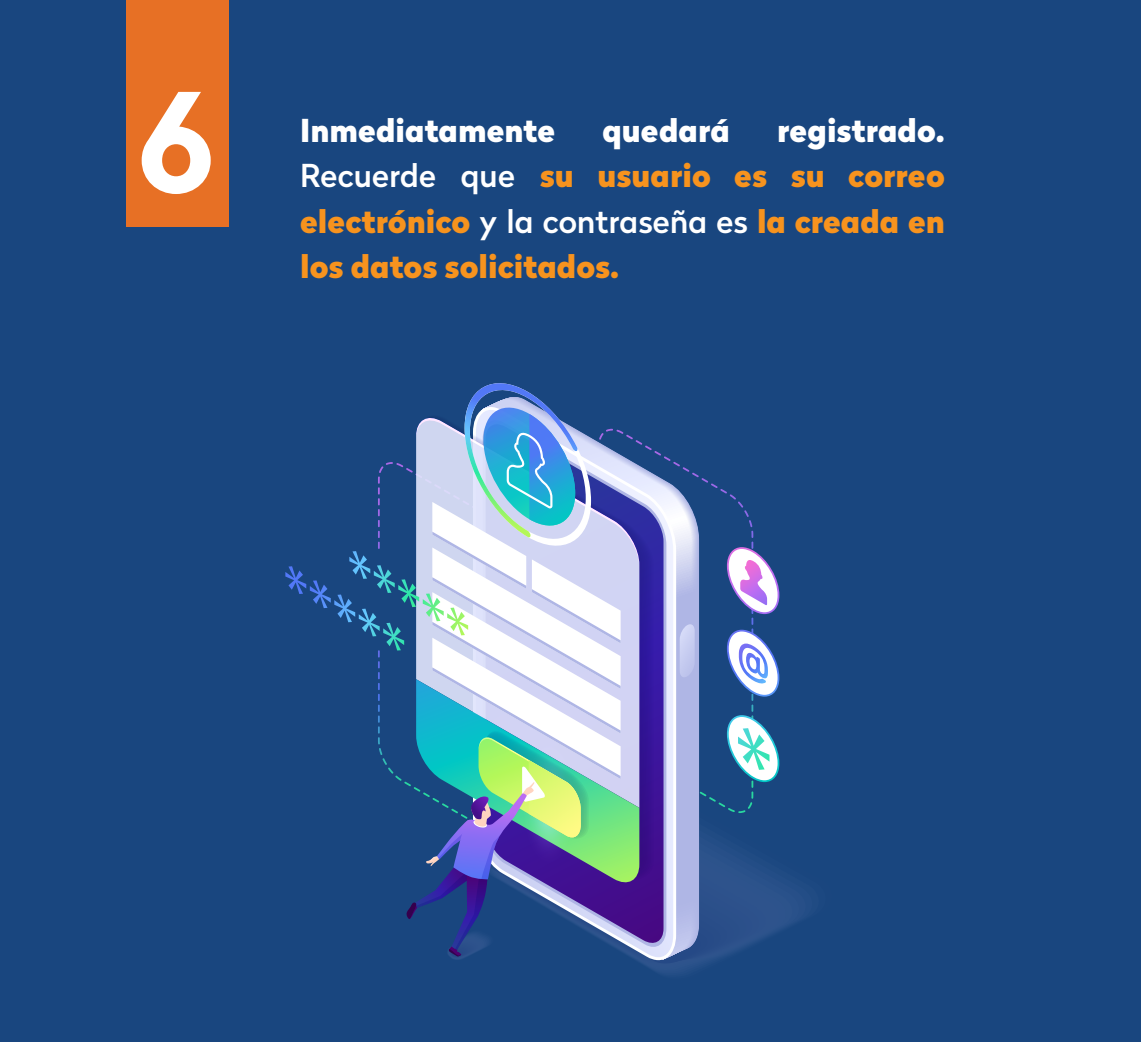
<style>
.page{position:relative;width:1141px;height:1042px;background:#19467f}
.page>*{position:absolute;margin:0;border:0;box-sizing:border-box;transform-origin:0 0}
.t1{font:700 136.5px "Radikal";color:#fff}
.t2{font:900 31.5px/45.5px "Radikal";color:#f7931e;text-align:justify}
.t3{font:900 31.5px "Radikal";color:#fff}
.s1{color:#fff}
.s2{font-weight:500;color:#fff}
</style>
<div class="page">
<svg style="left:654px;top:889px;width:145px;height:82px"></svg>
<svg style="left:651px;top:885px;width:141px;height:85px"></svg>
<svg style="left:647px;top:881px;width:139px;height:87px"></svg>
<svg style="left:285px;top:383px;width:494px;height:583px"></svg>
<div style="left:126px;top:0;width:103px;height:227px;background:#e77025"></div>
<h1 class="t1" style="left:138px;top:42px;width:78px">6</h1>
<p class="t2" style="left:300px;top:107px;width:646px;text-indent:477px"><span class="s1">registrado.<br></span><span class="s2">Recuerde que</span> su usuario es su correo electrónico <span class="s2">y la contraseña es</span> la creada en los datos solicitados.</p>
<p class="t3" style="left:300px;top:107px;width:257px">Inmediatamente</p>
<p class="t3" style="left:602px;top:107px;width:129px">quedará</p>
</div>
